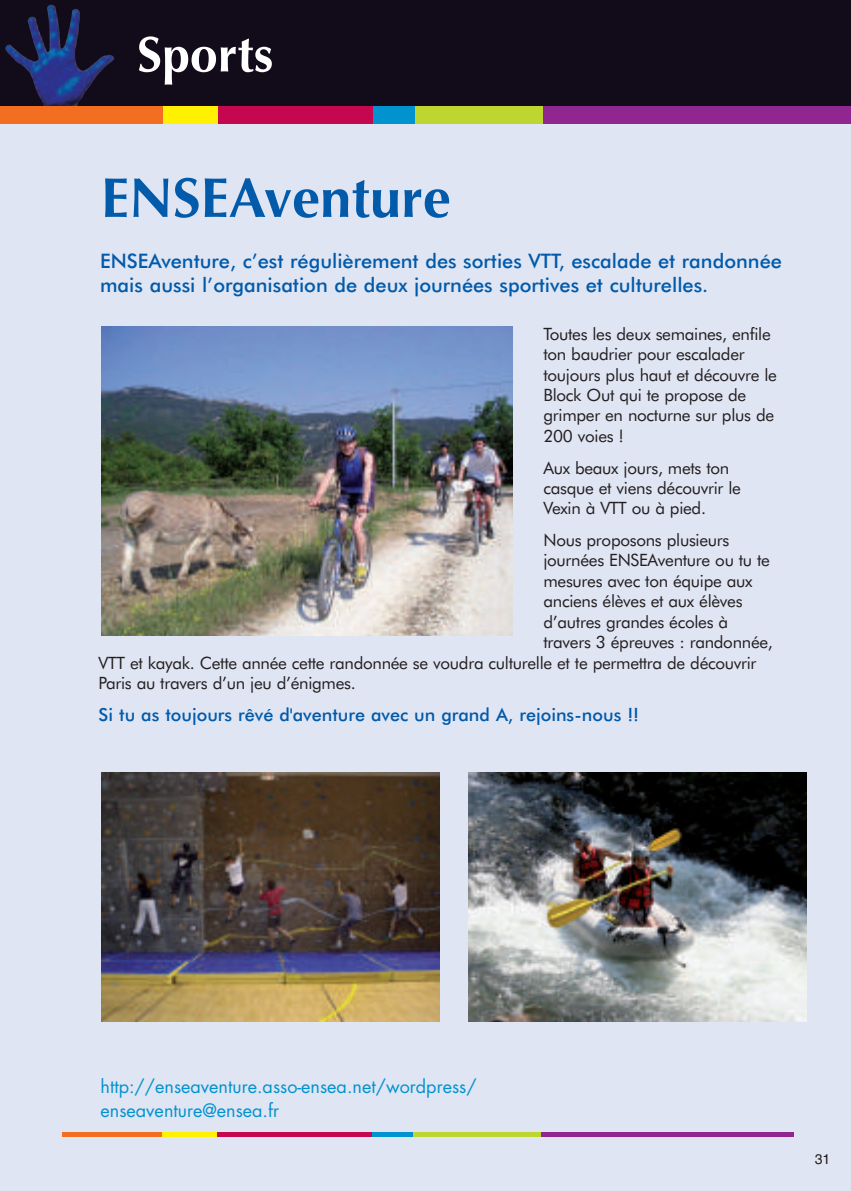
<style>
.page{position:relative;width:851px;height:1191px;background:#fff}
.page>*{position:absolute;margin:0;border:0;box-sizing:border-box;transform-origin:0 0}
.t1{font:700 56px "Optima";color:#015aaa}
.t2{font:700 50px "Optima";color:#fff}
.t3{font:500 20px/24px "Futura BT";color:#015aaa}
.t4{font:18px/24px "Futura";color:#0093d0}
.t5{font:500 18px "Futura BT";color:#015aaa}
.t6{font:17px/20.4px "Futura BT";letter-spacing:-.02em;color:#231f20}
.t7{font:14px "Helvetica";color:#231f20}
</style>
<div class="page">
<div style="left:0;top:118px;width:850px;height:1073px;background:#e0e5f3"></div>
<img style="left:102px;top:772px;width:337px;height:250px">
<img style="left:468px;top:772px;width:338px;height:250px">
<img style="left:102px;top:327px;width:411px;height:308px">
<div style="left:0;top:0;width:850px;height:113px;background:#120b19"></div>
<img style="left:60px;top:30px;width:9px;height:19px">
<div style="left:0;top:106px;width:850px;height:18px;background:#90268f"></div>
<div style="left:0;top:106px;width:192px;height:18px;background:#f36e21"></div>
<div style="left:163px;top:106px;width:56px;height:18px;background:#fff101"></div>
<div style="left:370px;top:106px;width:46px;height:18px;background:#0093d0"></div>
<div style="left:415px;top:106px;width:127px;height:18px;background:#bed630"></div>
<div style="left:218px;top:106px;width:154px;height:18px;background:#c50750"></div>
<div style="left:63px;top:1132px;width:730px;height:5px;background:#90268f"></div>
<div style="left:63px;top:1132px;width:468px;height:5px;background:#f36e21"></div>
<div style="left:162px;top:1132px;width:56px;height:5px;background:#fff101"></div>
<div style="left:369px;top:1132px;width:46px;height:5px;background:#0093d0"></div>
<div style="left:413px;top:1132px;width:127px;height:5px;background:#bed630"></div>
<div style="left:217px;top:1132px;width:154px;height:5px;background:#c50750"></div>
<h2 class="t2" style="left:137px;top:34px;width:138px">Sports</h2>
<h1 class="t1" style="left:101px;top:175px;width:351px">ENSEAventure</h1>
<p class="t3" style="left:100px;top:250px;width:683px">ENSEAventure, c’est régulièrement des sorties VTT, escalade et randonnée mais aussi l’organisation de deux journées sportives et culturelles.</p>
<p class="t6" style="left:543px;top:325px;width:235px">Toutes les deux semaines, enfile ton baudrier pour escalader toujours plus haut et découvre le<br>Block Out qui te propose de grimper en nocturne sur plus de<br>200 voies !</p>
<p class="t6" style="left:543px;top:459px;width:199px">Aux beaux jours, mets ton casque et viens découvrir le<br>Vexin à VTT ou à pied.</p>
<p class="t6" style="left:543px;top:531px;width:187px">Nous proposons plusieurs</p>
<p class="t6" style="left:543px;top:551px;width:228px">journées ENSEAventure ou tu te</p>
<p class="t6" style="left:543px;top:572px;width:210px">mesures avec ton équipe aux</p>
<p class="t6" style="left:543px;top:592px;width:201px">anciens élèves et aux élèves</p>
<p class="t6" style="left:543px;top:613px;width:186px">d’autres grandes écoles à</p>
<p class="t6" style="left:543px;top:633px;width:231px">travers 3 épreuves : randonnée,</p>
<p class="t6" style="left:99px;top:653px;width:659px">VTT et kayak. Cette année cette randonnée se voudra culturelle et te permettra de découvrir</p>
<p class="t6" style="left:99px;top:674px;width:258px">Paris au travers d’un jeu d’énigmes.</p>
<p class="t5" style="left:99px;top:708px;width:542px">Si tu as toujours rêvé d'aventure avec un grand A, rejoins-nous !!</p>
<p class="t4" style="left:100px;top:1075px;width:377px">http://enseaventure.asso-ensea.net/wordpress/ enseaventure@ensea.fr</p>
<p class="t7" style="left:814px;top:1153px;width:17px">31</p>
</div>
